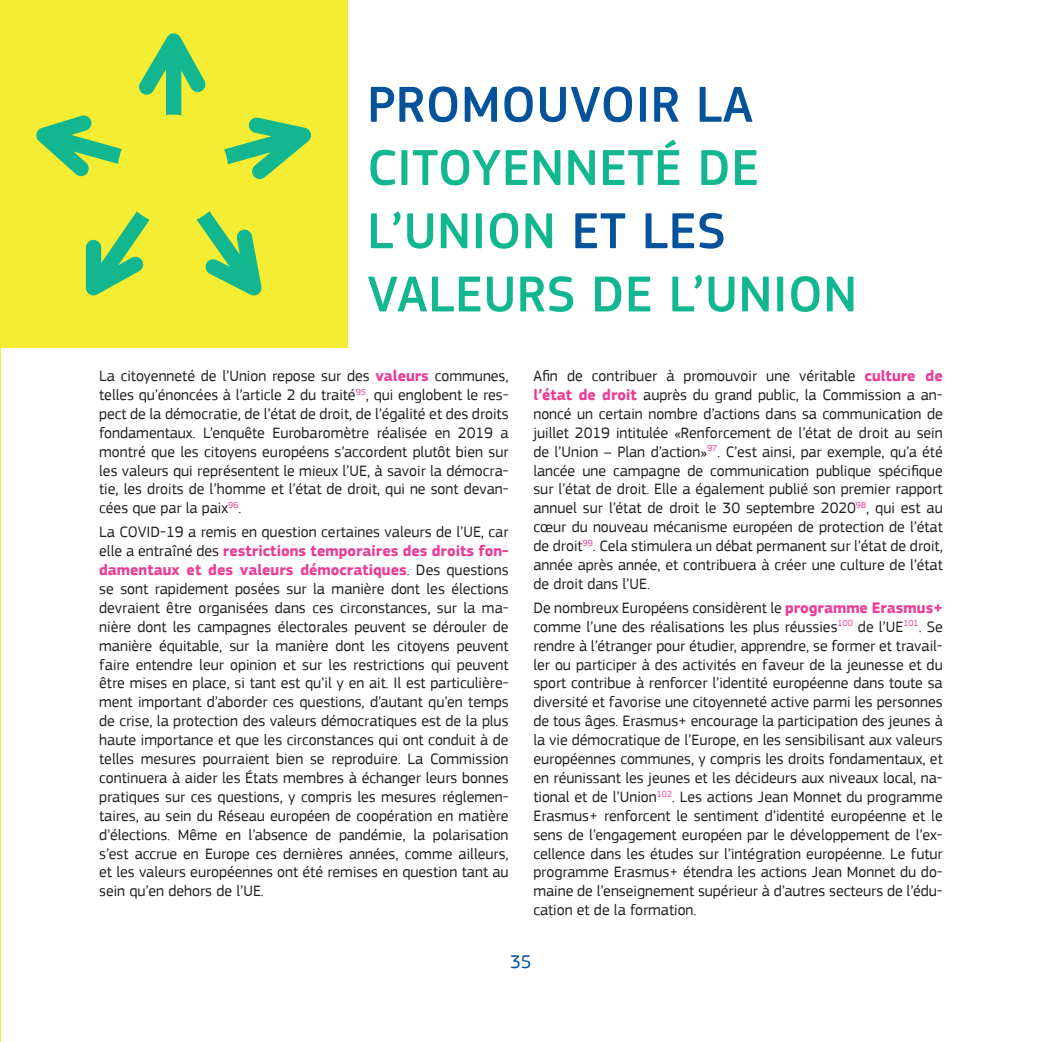
<style>
.page{position:relative;width:1042px;height:1042px;background:#fff}
.page>*{position:absolute;margin:0;border:0;box-sizing:border-box;transform-origin:0 0}
.t1{font:500 52.5px/63.2px "PF Square Sans Pro";letter-spacing:.01em;color:#12b790}
.t2{font:19.25px "PF Square Sans Pro";color:#04529a}
.p_-_paragraph{font:15.75px/18.9px "PF Square Sans Pro";color:#231f20;text-align:justify}
.s1{color:#04529a}
.s2{font-weight:700;color:#ea3e97}
</style>
<div class="page">
<div style="left:0;top:0;width:347px;height:347px;background:#f4ed33"></div>
<svg style="left:36px;top:115px;width:86px;height:61px"></svg>
<svg style="left:139px;top:33px;width:67px;height:82px"></svg>
<svg style="left:86px;top:211px;width:64px;height:84px"></svg>
<svg style="left:197px;top:211px;width:64px;height:84px"></svg>
<svg style="left:224px;top:117px;width:87px;height:62px"></svg>
<hr style="left:0;top:0;width:1px;height:1042px;background:#f4ed33">
<h2 class="t1" style="left:367px;top:74px;width:491px"><span class="s1">PROMOUVOIR LA<br></span>CITOYENNETÉ DE<br>L’UNION <span class="s1">ET LES<br></span>VALEURS DE L’UNION</h2>
<p class="p_-_paragraph" style="left:99px;top:366px;width:411px">La citoyenneté de l’Union repose sur des <span class="s2">valeurs</span> communes, telles qu’énoncées à l’article 2 du traité<sup>95</sup>, qui englobent le res&shy;pect de la démocratie, de l’état de droit, de l’égalité et des droits fondamentaux. L’enquête Eurobaromètre réalisée en 2019 a montré que les citoyens européens s’accordent plutôt bien sur les valeurs qui représentent le mieux l’UE, à savoir la démocra&shy;tie, les droits de l’homme et l’état de droit, qui ne sont devan&shy;cées que par la paix<sup>96</sup>.</p>
<p class="p_-_paragraph" style="left:99px;top:523px;width:411px">La COVID-19 a remis en question certaines valeurs de l’UE, car elle a entraîné des <span class="s2">restrictions temporaires des droits fon&shy;damentaux et des valeurs démocratiques</span>. Des questions se sont rapidement posées sur la manière dont les élections devraient être organisées dans ces circonstances, sur la ma&shy;nière dont les campagnes électorales peuvent se dérouler de manière équitable, sur la manière dont les citoyens peuvent faire entendre leur opinion et sur les restrictions qui peuvent être mises en place, si tant est qu’il y en ait. Il est particulière&shy;ment important d’aborder ces questions, d’autant qu’en temps de crise, la protection des valeurs démocratiques est de la plus haute importance et que les circonstances qui ont conduit à de telles mesures pourraient bien se reproduire. La Commission continuera à aider les États membres à échanger leurs bonnes pratiques sur ces questions, y compris les mesures réglemen&shy;taires, au sein du Réseau européen de coopération en matière d’élections. Même en l’absence de pandémie, la polarisation s’est accrue en Europe ces dernières années, comme ailleurs, et les valeurs européennes ont été remises en question tant au sein qu’en dehors de l’UE.</p>
<p class="p_-_paragraph" style="left:533px;top:366px;width:411px">Afin de contribuer à promouvoir une véritable <span class="s2">culture de l’état de droit</span> auprès du grand public, la Commission a an&shy;noncé un certain nombre d’actions dans sa communication de juillet 2019 intitulée «Renforcement de l’état de droit au sein de l’Union – Plan d’action»<sup>97</sup>. C’est ainsi, par exemple, qu’a été lancée une campagne de communication publique spécifique sur l’état de droit. Elle a également publié son premier rapport annuel sur l’état de droit le 30 septembre 2020<sup>98</sup>, qui est au cœur du nouveau mécanisme européen de protection de l’état de droit<sup>99</sup>. Cela stimulera un débat permanent sur l’état de droit, année après année, et contribuera à créer une culture de l’état de droit dans l’UE.</p>
<p class="p_-_paragraph" style="left:533px;top:598px;width:411px">De nombreux Européens considèrent le <span class="s2">programme Erasmus+ </span>comme l’une des réalisations les plus réussies<sup>100</sup> de l’UE<sup>101</sup>. Se rendre à l’étranger pour étudier, apprendre, se former et travail&shy;ler ou participer à des activités en faveur de la jeunesse et du sport contribue à renforcer l’identité européenne dans toute sa diversité et favorise une citoyenneté active parmi les personnes de tous âges. Erasmus+ encourage la participation des jeunes à la vie démocratique de l’Europe, en les sensibilisant aux valeurs européennes communes, y compris les droits fondamentaux, et en réunissant les jeunes et les décideurs aux niveaux local, na&shy;tional et de l’Union<sup>102</sup>. Les actions Jean Monnet du programme Erasmus+ renforcent le sentiment d’identité européenne et le sens de l’engagement européen par le développement de l’ex&shy;cellence dans les études sur l’intégration européenne. Le futur programme Erasmus+ étendra les actions Jean Monnet du do&shy;maine de l’enseignement supérieur à d’autres secteurs de l’édu&shy;cation et de la formation.</p>
<p class="t2" style="left:510px;top:950px;width:23px">35</p>
</div>
